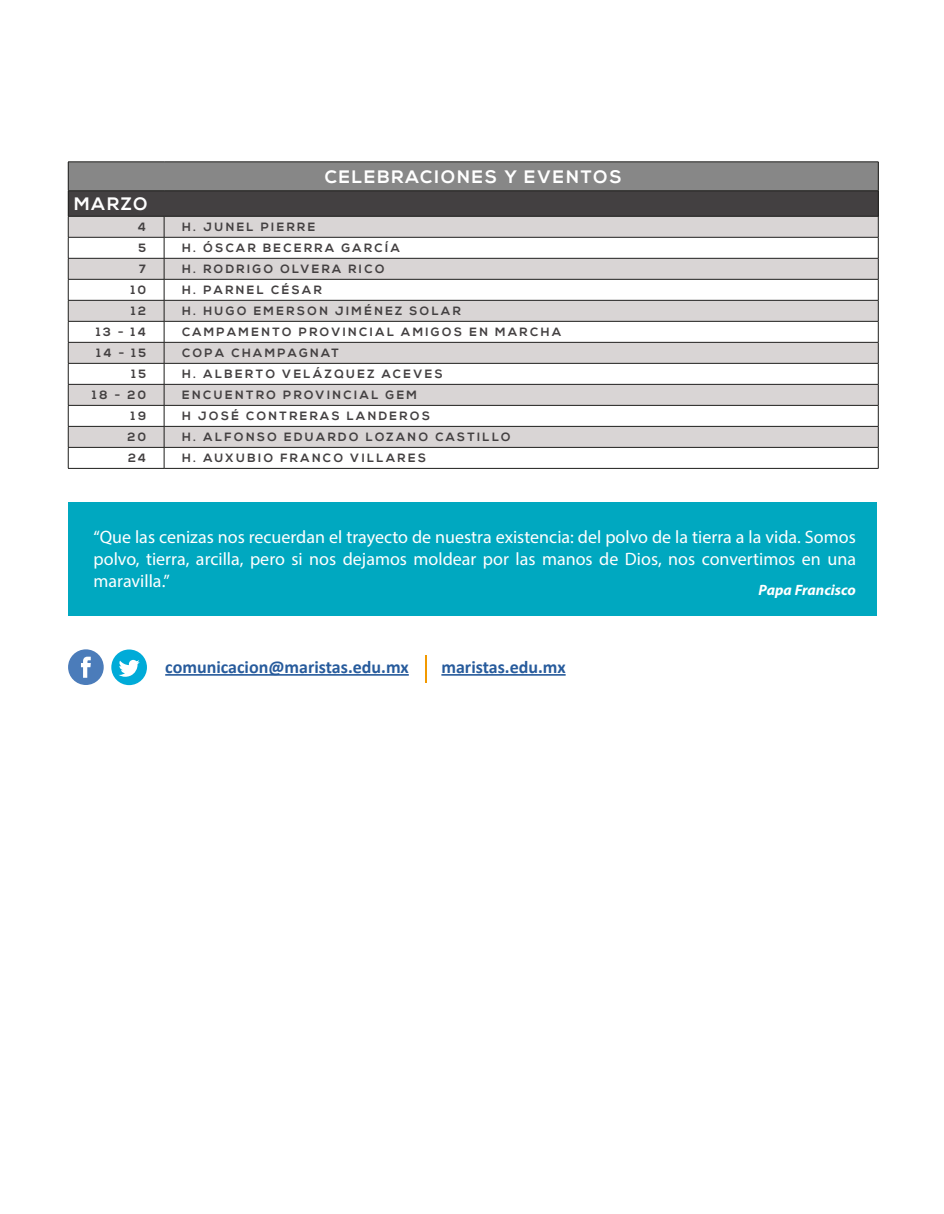
<style>
.page{position:relative;width:944px;height:1214px;background:#fff}
.page>*{position:absolute;margin:0;border:0;box-sizing:border-box;transform-origin:0 0}
.t1{font:18px/21.6px "Myriad Pro";color:#fff;text-align:justify}
.t2{font:700 18px "Calibri";color:#275b9c}
.t3{font:700 18px "Nexa";letter-spacing:.1em;color:#fff}
.t4{font:italic 700 15px "Myriad Pro";color:#fff}
.t5{font:700 12px "Nexa";letter-spacing:.2em;color:#434041}
</style>
<div class="page">
<div style="left:68px;top:162px;width:810px;height:29px;background:#878787"></div>
<div style="left:68px;top:191px;width:810px;height:25px;background:#434041"></div>
<div style="left:69px;top:217px;width:809px;height:20px;background:#d9d5d5"></div>
<svg style="left:69px;top:238px;width:809px;height:230px"></svg>
<hr style="left:68px;top:162px;width:96px;height:1px;background:#1d1d1b">
<hr style="left:164px;top:162px;width:714px;height:1px;background:#1d1d1b">
<hr style="left:68px;top:300px;width:96px;height:1px;background:#1d1d1b">
<hr style="left:164px;top:300px;width:714px;height:1px;background:#1d1d1b">
<hr style="left:68px;top:190px;width:96px;height:1px;background:#1d1d1b">
<hr style="left:164px;top:190px;width:714px;height:1px;background:#1d1d1b">
<hr style="left:68px;top:321px;width:96px;height:1px;background:#1d1d1b">
<hr style="left:68px;top:342px;width:96px;height:1px;background:#1d1d1b">
<hr style="left:164px;top:321px;width:714px;height:1px;background:#1d1d1b">
<hr style="left:164px;top:342px;width:714px;height:1px;background:#1d1d1b">
<hr style="left:68px;top:363px;width:96px;height:1px;background:#1d1d1b">
<hr style="left:68px;top:384px;width:96px;height:1px;background:#1d1d1b">
<hr style="left:164px;top:363px;width:714px;height:1px;background:#1d1d1b">
<hr style="left:164px;top:384px;width:714px;height:1px;background:#1d1d1b">
<hr style="left:68px;top:405px;width:96px;height:1px;background:#1d1d1b">
<hr style="left:68px;top:426px;width:96px;height:1px;background:#1d1d1b">
<hr style="left:164px;top:405px;width:714px;height:1px;background:#1d1d1b">
<hr style="left:164px;top:426px;width:714px;height:1px;background:#1d1d1b">
<hr style="left:68px;top:447px;width:96px;height:1px;background:#1d1d1b">
<hr style="left:68px;top:468px;width:96px;height:1px;background:#1d1d1b">
<hr style="left:164px;top:447px;width:714px;height:1px;background:#1d1d1b">
<hr style="left:164px;top:468px;width:714px;height:1px;background:#1d1d1b">
<hr style="left:68px;top:258px;width:96px;height:1px;background:#1d1d1b">
<hr style="left:68px;top:279px;width:96px;height:1px;background:#1d1d1b">
<hr style="left:164px;top:258px;width:714px;height:1px;background:#1d1d1b">
<hr style="left:164px;top:279px;width:714px;height:1px;background:#1d1d1b">
<hr style="left:68px;top:216px;width:96px;height:1px;background:#1d1d1b">
<svg style="left:68px;top:162px;width:1px;height:306px"></svg>
<hr style="left:68px;top:237px;width:96px;height:1px;background:#1d1d1b">
<hr style="left:164px;top:216px;width:714px;height:1px;background:#1d1d1b">
<svg style="left:164px;top:216px;width:1px;height:252px"></svg>
<svg style="left:878px;top:162px;width:1px;height:306px"></svg>
<hr style="left:164px;top:237px;width:714px;height:1px;background:#1d1d1b">
<div style="left:111px;top:649px;width:36px;height:36px;background:#00abd8;border-radius:50%"></div>
<svg style="left:119px;top:660px;width:21px;height:16px"></svg>
<div style="left:68px;top:649px;width:36px;height:36px;background:#4b7cba;border-radius:50%"></div>
<svg style="left:81px;top:656px;width:10px;height:22px"></svg>
<hr style="left:165px;top:674px;width:244px;height:1px;background:#275b9c">
<hr style="left:441px;top:674px;width:124px;height:1px;background:#275b9c">
<svg style="left:425px;top:655px;width:1px;height:28px"></svg>
<div style="left:68px;top:502px;width:809px;height:113px;background:#00a8c0"></div>
<h1 class="t3" style="left:325px;top:166px;width:299px">CELEBRACIONES Y EVENTOS</h1>
<h1 class="t3" style="left:74px;top:194px;width:75px">MARZO</h1>
<p class="t5" style="left:138px;top:220px;width:10px">4</p>
<p class="t5" style="left:182px;top:220px;width:135px">H. JUNEL PIERRE</p>
<p class="t5" style="left:138px;top:241px;width:9px">5</p>
<p class="t5" style="left:182px;top:241px;width:219px">H. ÓSCAR BECERRA GARCÍA</p>
<p class="t5" style="left:139px;top:262px;width:8px">7</p>
<p class="t5" style="left:182px;top:262px;width:204px">H. RODRIGO OLVERA RICO</p>
<p class="t5" style="left:131px;top:283px;width:17px">10</p>
<p class="t5" style="left:182px;top:283px;width:141px">H. PARNEL CÉSAR</p>
<p class="t5" style="left:131px;top:304px;width:16px">12</p>
<p class="t5" style="left:182px;top:304px;width:280px">H. HUGO EMERSON JIMÉNEZ SOLAR</p>
<p class="t5" style="left:96px;top:325px;width:51px">13 - 14</p>
<p class="t5" style="left:182px;top:325px;width:380px">CAMPAMENTO PROVINCIAL AMIGOS EN MARCHA</p>
<p class="t5" style="left:96px;top:346px;width:51px">14 - 15</p>
<p class="t5" style="left:182px;top:346px;width:158px">COPA CHAMPAGNAT</p>
<p class="t5" style="left:131px;top:367px;width:16px">15</p>
<p class="t5" style="left:182px;top:367px;width:262px">H. ALBERTO VELÁZQUEZ ACEVES</p>
<p class="t5" style="left:92px;top:388px;width:55px">18 - 20</p>
<p class="t5" style="left:182px;top:388px;width:236px">ENCUENTRO PROVINCIAL GEM</p>
<p class="t5" style="left:131px;top:409px;width:17px">19</p>
<p class="t5" style="left:182px;top:409px;width:249px">H JOSÉ CONTRERAS LANDEROS</p>
<p class="t5" style="left:127px;top:430px;width:20px">20</p>
<p class="t5" style="left:182px;top:430px;width:330px">H. ALFONSO EDUARDO LOZANO CASTILLO</p>
<p class="t5" style="left:128px;top:451px;width:20px">24</p>
<p class="t5" style="left:182px;top:451px;width:245px">H. AUXUBIO FRANCO VILLARES</p>
<h1 class="t1" style="left:94px;top:526px;width:764px">“Que las cenizas nos recuerdan el trayecto de nuestra existencia: del polvo de la tierra a la vida. Somos polvo, tierra, arcilla, pero si nos dejamos moldear por las manos de Dios, nos convertimos en una maravilla.”</h1>
<p class="t4" style="left:758px;top:580px;width:99px">Papa Francisco</p>
<h1 class="t2" style="left:165px;top:656px;width:245px">comunicacion@maristas.edu.mx</h1>
<h1 class="t2" style="left:441px;top:656px;width:126px">maristas.edu.mx</h1>
</div>
